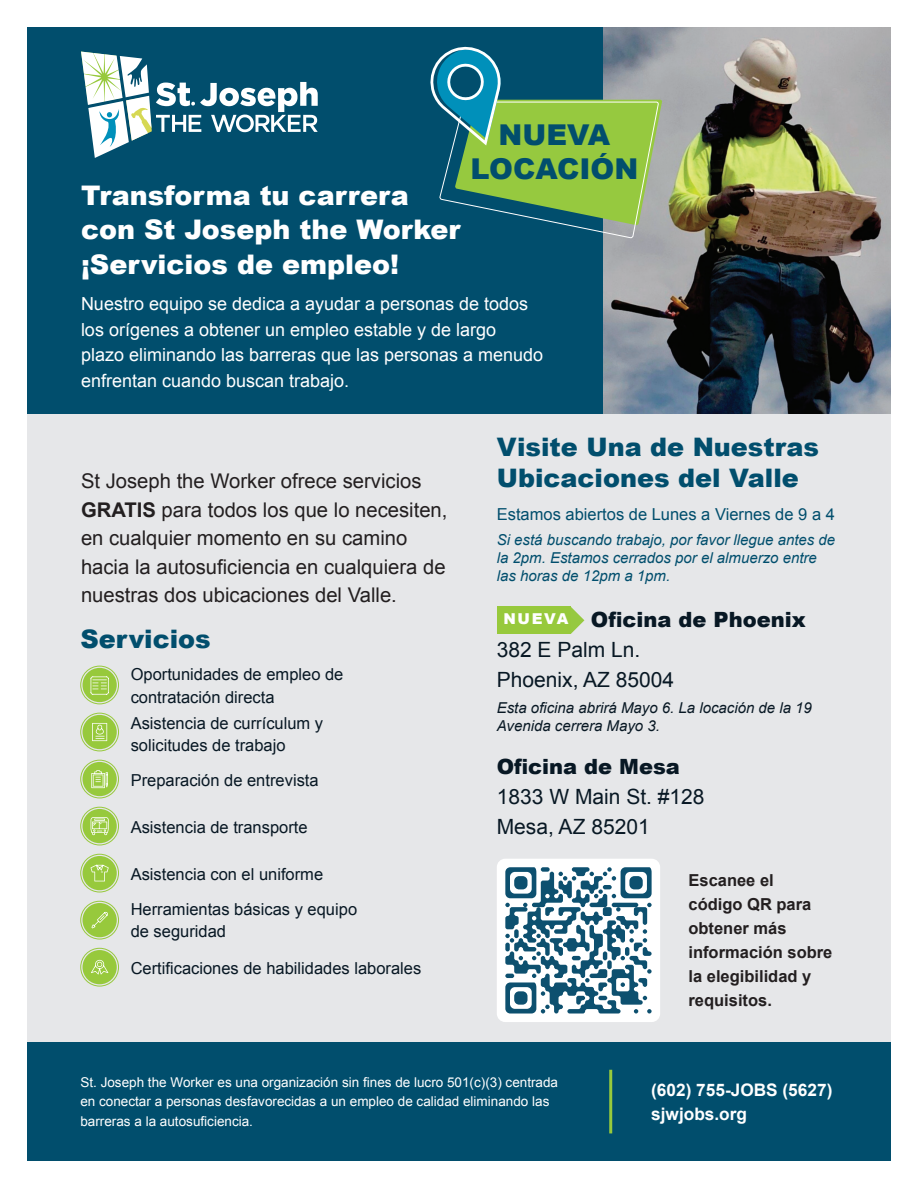
<style>
.page{position:relative;width:918px;height:1188px;background:#fff}
.page>*{position:absolute;margin:0;border:0;box-sizing:border-box;transform-origin:0 0}
.t1{font:900 28.65px/33.8px "Arial";color:#014e6d;text-align:center}
.t2{font:900 27px/34.5px "Arial";color:#fff}
.t3{font:900 25.5px/31.5px "Arial";color:#014e6d}
.t4{font:21px/30px "Arial";color:#081824}
.t5{font:900 21px "Arial";color:#081824}
.t6{font:20.25px/28.5px "Arial";color:#231f20}
.t7{font:18px/25.5px "Arial";color:#fff}
.t8{font:700 17.25px/24px "Arial";color:#fff}
.t9{font:16.5px/22.5px "Arial";color:#081824}
.t10{font:700 16.5px/24px "Arial";color:#231f20}
.t11{font:16.5px "Arial";color:#014e6d}
.t12{font:italic 15px/18px "Arial";color:#014e6d}
.t13{font:italic 15px/18px "Arial";color:#081824}
.t14{font:13.5px/19.5px "Arial";color:#fff}
.s1{font-weight:700}
.s2{font-weight:900;font-size:15px;color:#fff}
.s3{font-weight:900}
</style>
<div class="page">
<img style="left:603px;top:27px;width:288px;height:388px">
<div style="left:27px;top:27px;width:576px;height:388px;background:#014e6d"></div>
<div style="left:27px;top:1042px;width:864px;height:119px;background:#014e6d"></div>
<div style="left:27px;top:415px;width:864px;height:627px;background:#e6e7e9"></div>
<div style="left:497px;top:859px;width:163px;height:163px;background:#fff;border-radius:8px"></div>
<svg style="left:505px;top:867px;width:147px;height:147px"></svg>
<div style="left:514px;top:876px;width:14px;height:13px;background:#0d506f;border-radius:5px"></div>
<div style="left:629px;top:876px;width:14px;height:13px;background:#0d506f;border-radius:5px"></div>
<div style="left:514px;top:991px;width:14px;height:14px;background:#0d506f;border-radius:5px"></div>
<div style="left:83px;top:715px;width:34px;height:34px;background:#97c93c;border-radius:50%"></div>
<svg style="left:92px;top:723px;width:15px;height:18px"></svg>
<div style="left:80px;top:713px;width:39px;height:38px;border:1px solid #97c93c;border-radius:50%"></div>
<div style="left:83px;top:856px;width:34px;height:34px;background:#97c93c;border-radius:50%"></div>
<svg style="left:91px;top:865px;width:18px;height:16px"></svg>
<div style="left:80px;top:854px;width:39px;height:38px;border:1px solid #97c93c;border-radius:50%"></div>
<div style="left:83px;top:762px;width:34px;height:34px;background:#97c93c;border-radius:50%"></div>
<svg style="left:91px;top:770px;width:17px;height:18px"></svg>
<div style="left:80px;top:760px;width:39px;height:38px;border:1px solid #97c93c;border-radius:50%"></div>
<div style="left:83px;top:903px;width:34px;height:34px;background:#97c93c;border-radius:50%"></div>
<svg style="left:91px;top:912px;width:17px;height:16px"></svg>
<div style="left:80px;top:901px;width:39px;height:38px;border:1px solid #97c93c;border-radius:50%"></div>
<div style="left:83px;top:809px;width:34px;height:34px;background:#97c93c;border-radius:50%"></div>
<svg style="left:91px;top:817px;width:18px;height:18px"></svg>
<div style="left:80px;top:807px;width:39px;height:38px;border:1px solid #97c93c;border-radius:50%"></div>
<div style="left:83px;top:950px;width:34px;height:34px;background:#97c93c;border-radius:50%"></div>
<svg style="left:91px;top:960px;width:17px;height:14px"></svg>
<div style="left:80px;top:948px;width:39px;height:38px;border:1px solid #97c93c;border-radius:50%"></div>
<div style="left:83px;top:668px;width:34px;height:34px;background:#97c93c;border-radius:50%"></div>
<div style="left:80px;top:666px;width:39px;height:38px;border:1px solid #97c93c;border-radius:50%"></div>
<svg style="left:91px;top:676px;width:18px;height:19px"></svg>
<svg style="left:81px;top:52px;width:237px;height:106px"></svg>
<hr style="left:609px;top:1070px;width:3px;height:63px;background:#97c93c">
<svg style="left:430px;top:43px;width:232px;height:196px"></svg>
<div style="left:497px;top:607px;width:74px;height:27px;background:#97c93c"></div>
<svg style="left:571px;top:607px;width:13px;height:27px"></svg>
<h1 class="t1" style="left:470px;top:117px;width:170px">NUEVA<br>LOCACIÓN</h1>
<h2 class="t2" style="left:81px;top:177px;width:381px">Transforma tu carrera con St Joseph the Worker ¡Servicios de empleo!</h2>
<p class="t7" style="left:81px;top:291px;width:464px">Nuestro equipo se dedica a ayudar a personas de todos los orígenes a obtener un empleo estable y de largo plazo eliminando las barreras que las personas a menudo enfrentan cuando buscan trabajo.</p>
<p class="t6" style="left:81px;top:467px;width:368px">St Joseph the Worker ofrece servicios <span class="s1">GRATIS</span> para todos los que lo necesiten, en cualquier momento en su camino hacia la autosuficiencia en cualquiera de nuestras dos ubicaciones del Valle.</p>
<h3 class="t3" style="left:80px;top:623px;width:132px">Servicios</h3>
<p class="t9" style="left:131px;top:663px;width:214px">Oportunidades de empleo de contratación directa</p>
<p class="t9" style="left:131px;top:712px;width:194px">Asistencia de currículum y solicitudes de trabajo</p>
<p class="t9" style="left:131px;top:769px;width:190px">Preparación de entrevista</p>
<p class="t9" style="left:131px;top:816px;width:178px">Asistencia de transporte</p>
<p class="t9" style="left:131px;top:863px;width:194px">Asistencia con el uniforme</p>
<p class="t9" style="left:131px;top:898px;width:228px">Herramientas básicas y equipo de seguridad</p>
<p class="t9" style="left:131px;top:957px;width:292px">Certificaciones de habilidades laborales</p>
<h3 class="t3" style="left:497px;top:430px;width:324px">Visite Una de Nuestras<br>Ubicaciones del Valle</h3>
<p class="t11" style="left:497px;top:504px;width:340px">Estamos abiertos de Lunes a Viernes de 9 a 4</p>
<p class="t12" style="left:497px;top:531px;width:340px">Si está buscando trabajo, por favor llegue antes de la 2pm. Estamos cerrados por el almuerzo entre las horas de 12pm a 1pm.</p>
<p class="t4" style="left:497px;top:605px;width:310px;text-indent:7px"><span class="s2">NUEVA</span> <span class="s3">Oficina de Phoenix<br></span>382 E Palm Ln.<br>Phoenix, AZ 85004</p>
<p class="t13" style="left:497px;top:699px;width:317px">Esta oficina abrirá Mayo 6. La locación de la 19<br>Avenida cerrera Mayo 3.</p>
<p class="t5" style="left:497px;top:751px;width:185px">Oficina de Mesa</p>
<p class="t4" style="left:497px;top:782px;width:209px">1833 W Main St. #128<br>Mesa, AZ 85201</p>
<p class="t10" style="left:688px;top:869px;width:145px">Escanee el<br>código QR para obtener más información sobre la elegibilidad y requisitos.</p>
<p class="t14" style="left:80px;top:1072px;width:479px">St. Joseph the Worker es una organización sin fines de lucro 501(c)(3) centrada en conectar a personas desfavorecidas a un empleo de calidad eliminando las barreras a la autosuficiencia.</p>
<p class="t8" style="left:651px;top:1078px;width:183px">(602) 755-JOBS (5627) sjwjobs.org</p>
</div>
